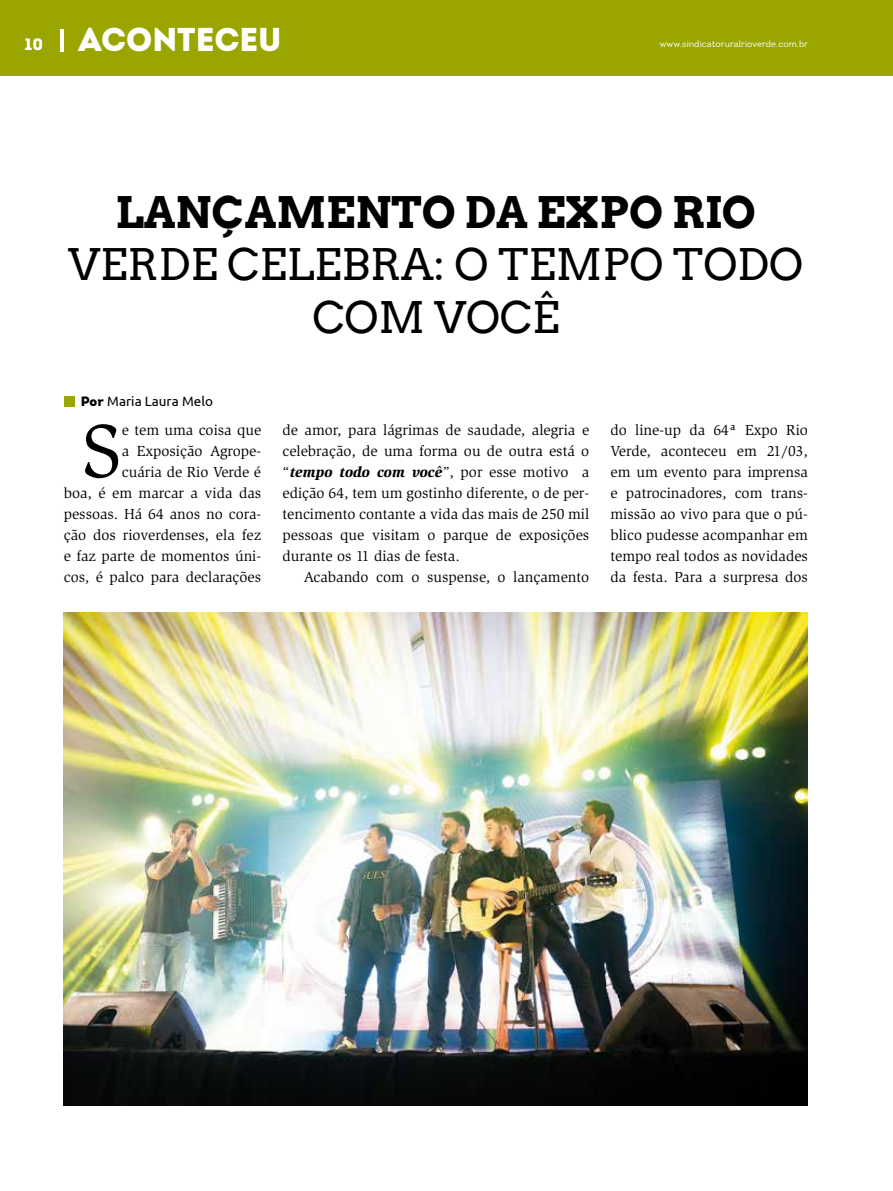
<style>
.page{position:relative;width:893px;height:1191px;background:#fff}
.page>*{position:absolute;margin:0;border:0;box-sizing:border-box;transform-origin:0 0}
.t1{font:77.7px "Slimbach Std";color:#000}
.t2{font:43.5px/52.5px "Arvo";color:#000;text-align:center}
.t3{font:700 43.5px "Arvo";color:#000}
.t4{font:33px "Intro Black Alt";color:#fff}
.t5{font:15px/21px "Slimbach Std";color:#000;text-align:justify}
.t6{font:13.5px "Ubuntu";color:#000}
.t7{font:9px "Intro";color:#fff}
.s1{font-size:16.5px}
.s2{font-family:"Intro";font-weight:900}
.s3{font-weight:900;font-style:italic}
</style>
<div class="page">
<div style="left:0;top:0;width:893px;height:75px;background:#9aa500"></div>
<hr style="left:60px;top:29px;width:4px;height:22px;background:#fff">
<div style="left:64px;top:396px;width:10px;height:11px;background:#9aa500"></div>
<img style="left:64px;top:612px;width:744px;height:494px">
<h3 class="t4" style="left:25px;top:18px;width:259px"><span class="s1">10</span> ACONTECEU</h3>
<p class="t7" style="left:660px;top:39px;width:150px">www.sindicatoruralrioverde.com.br</p>
<h2 class="t3" style="left:115px;top:184px;width:643px">LANÇAMENTO DA EXPO RIO</h2>
<h2 class="t2" style="left:69px;top:238px;width:736px">VERDE CELEBRA: O TEMPO TODO<br>COM VOCÊ</h2>
<p class="t6" style="left:81px;top:393px;width:134px"><span class="s2">Por</span> Maria Laura Melo</p>
<h1 class="t1" style="left:82px;top:407px;width:42px">S</h1>
<p class="t5" style="left:282px;top:420px;width:308px">de amor, para lágrimas de saudade, alegria e celebração, de uma forma ou de outra está o “<span class="s3">tempo todo com você</span>”, por esse motivo a edição 64, tem um gostinho diferente, o de per&shy;tencimento contante a vida das mais de 250 mil pessoas que visitam o parque de exposições durante os 11 dias de festa.</p>
<p class="t5" style="left:304px;top:567px;width:287px">Acabando com o suspense, o lançamento</p>
<p class="t5" style="left:64px;top:420px;width:199px;text-align:right">e tem uma coisa que<br>a Exposição Agrope-<br>cuária de Rio Verde é<br>boa, é em marcar a vida das pessoas. Há 64 anos no cora&shy;ção dos rioverdenses, ela fez e faz parte de momentos úni&shy;cos, é palco para declarações</p>
<p class="t5" style="left:610px;top:420px;width:199px">do line-up da 64ª Expo Rio Verde, aconteceu em 21/03, em um evento para imprensa e patrocinadores, com trans&shy;missão ao vivo para que o pú&shy;blico pudesse acompanhar em tempo real todos as novidades da festa. Para a surpresa dos</p>
</div>
